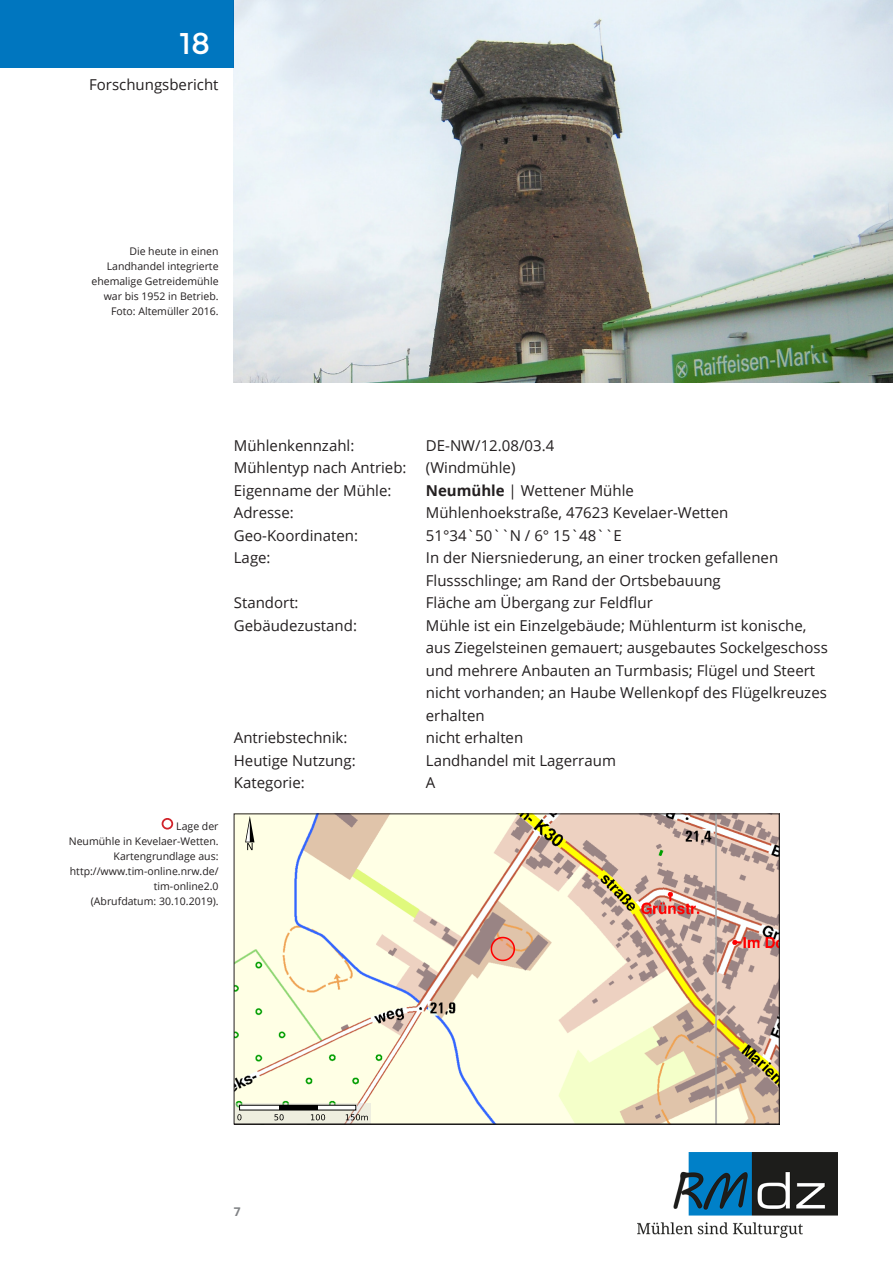
<style>
.page{position:relative;width:893px;height:1263px;background:#fff}
.page>*{position:absolute;margin:0;border:0;box-sizing:border-box;transform-origin:0 0}
.t1{font:30px "Montserrat";color:#fff}
.t2{font:15px/22.5px "Open Sans";color:#231f20}
.t3{font:700 12px "Open Sans";color:#808285}
.t4{font:10.95px "Helvetica";color:#333}
.t5{font:10.5px/15px "Open Sans";color:#231f20;text-align:right}
.s1{font-weight:700}
</style>
<div class="page">
<img style="left:638px;top:1152px;width:200px;height:86px">
<img style="left:234px;top:0;width:659px;height:383px">
<svg style="left:236px;top:816px;width:541px;height:306px;background:#eae0c7"></svg>
<div style="left:162px;top:818px;width:11px;height:11px;border:2px solid #d1232a;border-radius:50%"></div>
<div style="left:0;top:0;width:234px;height:68px;background:#0076bf"></div>
<p class="t1" style="left:180px;top:26px;width:32px">18</p>
<p class="t2" style="left:89px;top:73px;width:131px">Forschungsbericht</p>
<p class="t5" style="left:129px;top:243px;width:91px">Die heute in einen</p>
<p class="t5" style="left:107px;top:258px;width:113px">Landhandel integrierte</p>
<p class="t5" style="left:91px;top:273px;width:129px">ehemalige Getreidemühle war bis 1952 in Betrieb.</p>
<p class="t5" style="left:111px;top:303px;width:109px">Foto: Altemüller 2016.</p>
<p class="t5" style="left:176px;top:818px;width:44px">Lage der</p>
<p class="t5" style="left:69px;top:833px;width:151px">Neumühle in Kevelaer-Wetten.</p>
<p class="t5" style="left:114px;top:848px;width:106px">Kartengrundlage aus:</p>
<p class="t5" style="left:70px;top:863px;width:150px">http://www.tim-online.nrw.de/ tim-online2.0</p>
<p class="t5" style="left:91px;top:893px;width:129px">(Abrufdatum: 30.10.2019).</p>
<p class="t2" style="left:234px;top:434px;width:122px">Mühlenkennzahl:</p>
<p class="t2" style="left:426px;top:434px;width:130px">DE-NW/12.08/03.4</p>
<p class="t2" style="left:234px;top:456px;width:174px">Mühlentyp nach Antrieb:</p>
<p class="t2" style="left:426px;top:456px;width:91px">(Windmühle)</p>
<p class="t2" style="left:234px;top:479px;width:159px">Eigenname der Mühle:</p>
<p class="t2" style="left:426px;top:479px;width:209px"><span class="s1">Neumühle</span> | Wettener Mühle</p>
<p class="t2" style="left:234px;top:501px;width:61px">Adresse:</p>
<p class="t2" style="left:426px;top:501px;width:304px">Mühlenhoekstraße, 47623 Kevelaer-Wetten</p>
<p class="t2" style="left:234px;top:524px;width:126px">Geo-Koordinaten:</p>
<p class="t2" style="left:426px;top:524px;width:198px">51°34`50``N / 6° 15`48``E</p>
<p class="t2" style="left:234px;top:546px;width:38px">Lage:</p>
<p class="t2" style="left:426px;top:546px;width:354px">In der Niersniederung, an einer trocken gefallenen</p>
<p class="t2" style="left:426px;top:569px;width:296px">Flussschlinge; am Rand der Ortsbebauung</p>
<p class="t2" style="left:234px;top:591px;width:66px">Standort:</p>
<p class="t2" style="left:426px;top:591px;width:228px">Fläche am Übergang zur Feldflur</p>
<p class="t2" style="left:234px;top:614px;width:125px">Gebäudezustand:</p>
<p class="t2" style="left:426px;top:614px;width:382px">Mühle ist ein Einzelgebäude; Mühlenturm ist konische,</p>
<p class="t2" style="left:426px;top:636px;width:403px">aus Ziegelsteinen gemauert; ausgebautes Sockelgeschoss</p>
<p class="t2" style="left:426px;top:659px;width:391px">und mehrere Anbauten an Turmbasis; Flügel und Steert</p>
<p class="t2" style="left:426px;top:681px;width:402px">nicht vorhanden; an Haube Wellenkopf des Flügelkreuzes erhalten</p>
<p class="t2" style="left:234px;top:726px;width:115px">Antriebstechnik:</p>
<p class="t2" style="left:426px;top:726px;width:99px">nicht erhalten</p>
<p class="t2" style="left:234px;top:749px;width:123px">Heutige Nutzung:</p>
<p class="t2" style="left:426px;top:749px;width:192px">Landhandel mit Lagerraum</p>
<p class="t2" style="left:234px;top:771px;width:72px">Kategorie:</p>
<p class="t2" style="left:426px;top:771px;width:11px">A</p>
<p class="t4" style="left:242px;top:751px;width:71px">TIM-online 2.0</p>
<p class="t3" style="left:234px;top:1203px;width:8px">7</p>
</div>
